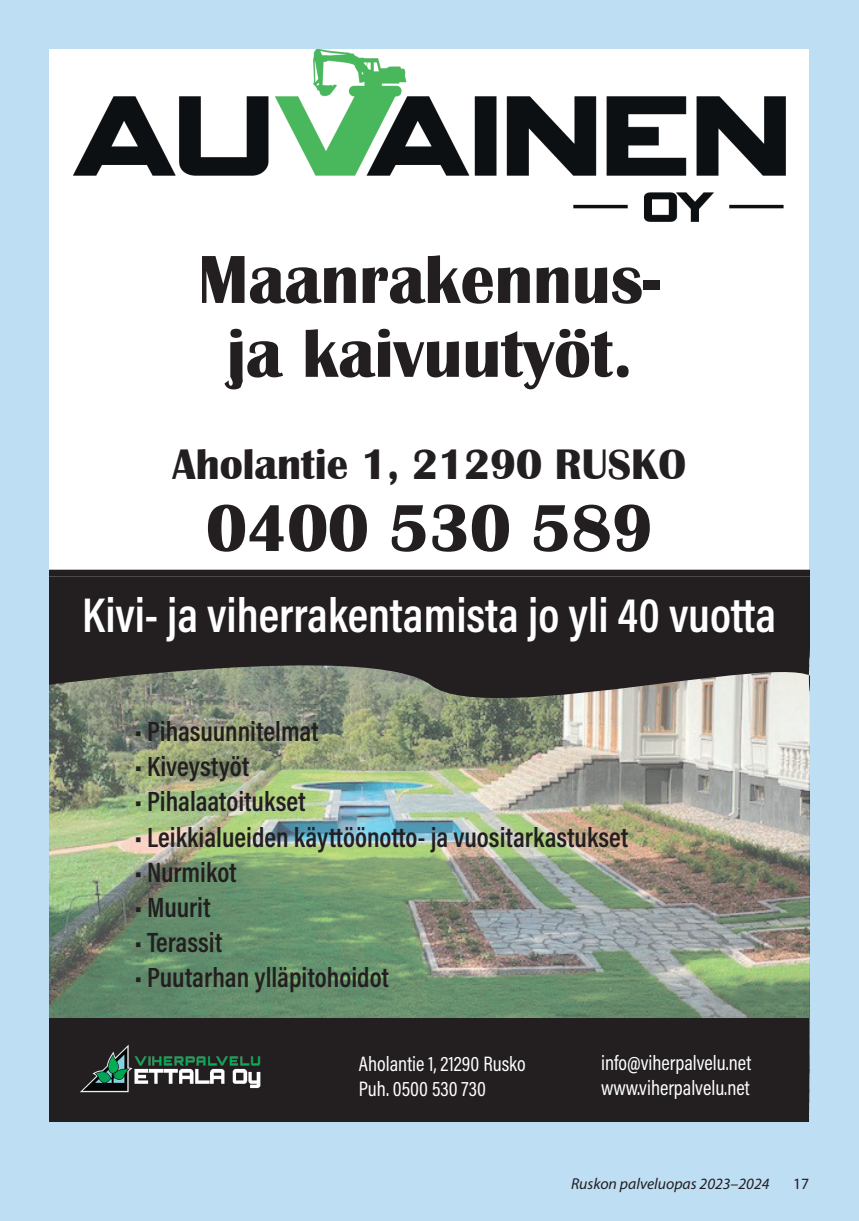
<style>
.page{position:relative;width:859px;height:1221px;background:#fff}
.page>*{position:absolute;margin:0;border:0;box-sizing:border-box;transform-origin:0 0}
.t1{font:700 70.35px/73.9px "Britannic";color:#231f20;text-align:center}
.t2{font:700 68.6px "Britannic";color:#231f20}
.t3{font:600 49.18px "Acumin Pro Cond";color:#fff}
.t4{font:700 43.93px "Britannic";color:#231f20}
.t5{font:600 28.18px "Acumin Pro Cond";color:#231f20}
.t6{font:21.18px/24.7px "Acumin Pro Cond";color:#fff}
.t7{font:italic 15.75px "Myriad Pro";color:#231f20}
.t8{font:15.75px "Myriad Pro";color:#231f20}
</style>
<div class="page">
<div style="left:0;top:0;width:858px;height:1220px;background:#bedef4"></div>
<div style="left:50px;top:50px;width:759px;height:1071px;background:#fff"></div>
<img style="left:74px;top:50px;width:710px;height:171px">
<div style="left:50px;top:569px;width:759px;height:7px;background:#231f20"></div>
<img style="left:50px;top:730px;width:759px;height:288px">
<svg style="left:50px;top:576px;width:759px;height:154px;background:#4c4b46"></svg>
<div style="left:50px;top:1018px;width:759px;height:103px;background:#231f20"></div>
<img style="left:80px;top:1044px;width:181px;height:49px">
<h1 class="t1" style="left:198px;top:243px;width:463px">Maanrakennus&shy;ja kaivuutyöt.</h1>
<h3 class="t4" style="left:172px;top:439px;width:515px">Aholantie 1, 21290 RUSKO</h3>
<h2 class="t2" style="left:206px;top:489px;width:448px">0400 530 589</h2>
<h3 class="t3" style="left:82px;top:583px;width:695px">Kivi- ja viherrakentamista jo yli 40 vuotta</h3>
<p class="t5" style="left:135px;top:712px;width:185px">• Pihasuunnitelmat</p>
<p class="t5" style="left:135px;top:748px;width:116px">• Kiveystyöt</p>
<p class="t5" style="left:135px;top:783px;width:172px">• Pihalaatoitukset</p>
<p class="t5" style="left:135px;top:818px;width:495px">• Leikkialueiden käyttöönotto- ja vuositarkastukset</p>
<p class="t5" style="left:135px;top:853px;width:103px">• Nurmikot</p>
<p class="t5" style="left:135px;top:888px;width:77px">• Muurit</p>
<p class="t5" style="left:135px;top:923px;width:89px">• Terassit</p>
<p class="t5" style="left:135px;top:959px;width:255px">• Puutarhan ylläpitohoidot</p>
<p class="t6" style="left:359px;top:1050px;width:168px">Aholantie 1, 21290 Rusko<br>Puh. 0500 530 730</p>
<p class="t6" style="left:600px;top:1049px;width:152px">info@viherpalvelu.net www.viherpalvelu.net</p>
<p class="t7" style="left:570px;top:1175px;width:200px">Ruskon palveluopas 2023–2024</p>
<p class="t8" style="left:792px;top:1175px;width:18px">17</p>
</div>
